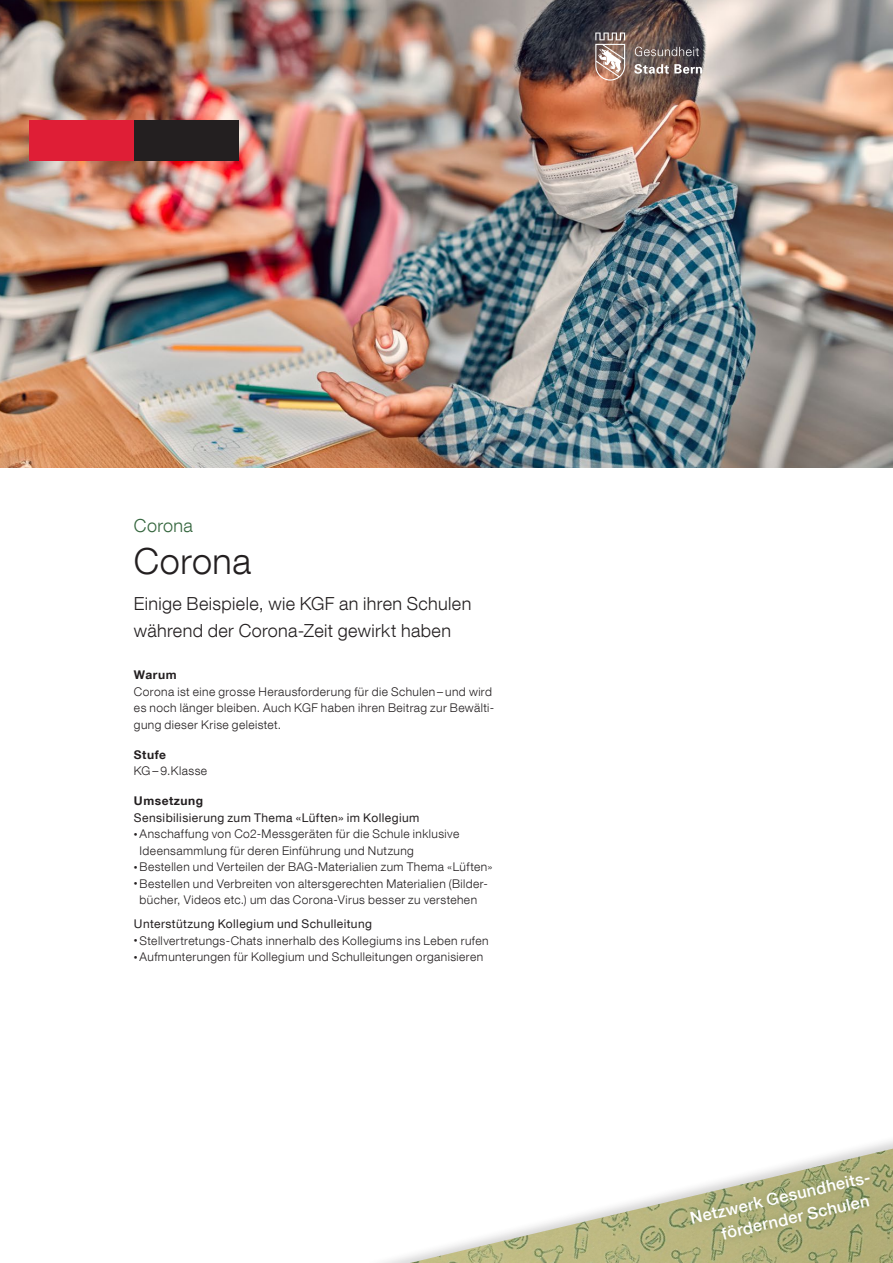
<style>
.page{position:relative;width:893px;height:1263px;background:#fff}
.page>*{position:absolute;margin:0;border:0;box-sizing:border-box;transform-origin:0 0}
.t1{font:300 36px "Helvetica Neue LT Com";letter-spacing:.015em;color:#231f20}
.t2{font:300 18px/27px "Helvetica Neue LT Com";letter-spacing:.02em;color:#231f20}
.t3{font:300 18px "Helvetica Neue LT Com";letter-spacing:.02em;color:#35663e}
.t4{font:500 16.5px/22.5px "Helvetica Neue LT Com";color:#fff}
.t5{font:300 12px/16.5px "Helvetica Neue LT Com";letter-spacing:.035em;color:#231f20}
.t6{font:12px "Helvetica Neue LT Com";letter-spacing:.035em;color:#231f20}
.t7{font:700 12px "Helvetica Neue LT Com";letter-spacing:.045em;color:#231f20}
.s1{font-size:7.5px}
</style>
<div class="page">
<img style="left:0;top:0;width:893px;height:468px">
<img style="left:410px;top:1148px;width:483px;height:115px">
<svg style="left:679px;top:1160px;width:207px;height:97px;background:#b4b689"></svg>
<div style="left:30px;top:121px;width:104px;height:40px;background:#df1e36"></div>
<div style="left:134px;top:121px;width:104px;height:40px;background:#231f20"></div>
<svg style="left:634px;top:64px;width:68px;height:10px"></svg>
<svg style="left:595px;top:33px;width:30px;height:48px"></svg>
<svg style="left:635px;top:47px;width:64px;height:9px"></svg>
<h2 class="t3" style="left:134px;top:515px;width:60px">Corona</h2>
<h1 class="t1" style="left:134px;top:539px;width:119px">Corona</h1>
<h2 class="t2" style="left:134px;top:590px;width:339px">Einige Beispiele, wie KGF an ihren Schulen während der Corona-Zeit gewirkt haben</h2>
<p class="t7" style="left:134px;top:667px;width:44px">Warum</p>
<p class="t5" style="left:134px;top:683px;width:362px">Corona ist eine grosse Herausforderung für die Schulen – und wird es noch länger bleiben. Auch KGF haben ihren Beitrag zur Bewälti&shy;gung dieser Krise geleistet.</p>
<p class="t7" style="left:134px;top:747px;width:34px">Stufe</p>
<p class="t5" style="left:134px;top:762px;width:75px">KG – 9.Klasse</p>
<p class="t7" style="left:134px;top:793px;width:71px">Umsetzung</p>
<p class="t6" style="left:134px;top:810px;width:287px">Sensibilisierung zum Thema «Lüften» im Kollegium</p>
<p class="t5" style="left:140px;top:825px;width:321px;text-indent:-6px"><span class="s1">•</span> Anschaffung von Co2-Messgeräten für die Schule inklusive<br>Ideensammlung für deren Einführung und Nutzung</p>
<p class="t5" style="left:134px;top:858px;width:360px"><span class="s1">•</span> Bestellen und Verteilen der BAG-Materialien zum Thema «Lüften»</p>
<p class="t5" style="left:134px;top:875px;width:354px;text-align:center"><span class="s1">•</span> Bestellen und Verbreiten von altersgerechten Materialien (Bilder&shy;bücher, Videos etc.) um das Corona-Virus besser zu verstehen</p>
<p class="t6" style="left:134px;top:916px;width:240px">Unterstützung Kollegium und Schulleitung</p>
<p class="t5" style="left:134px;top:932px;width:356px"><span class="s1">•</span> Stellvertretungs-Chats innerhalb des Kollegiums ins Leben rufen</p>
<p class="t5" style="left:134px;top:948px;width:351px"><span class="s1">•</span> Aufmunterungen für Kollegium und Schulleitungen organisieren</p>
<h3 class="t4" style="left:714px;top:1201px;width:160px;text-indent:-27px;rotate:-13deg">Netzwerk Gesundheits&shy;fördernder Schulen</h3>
</div>
